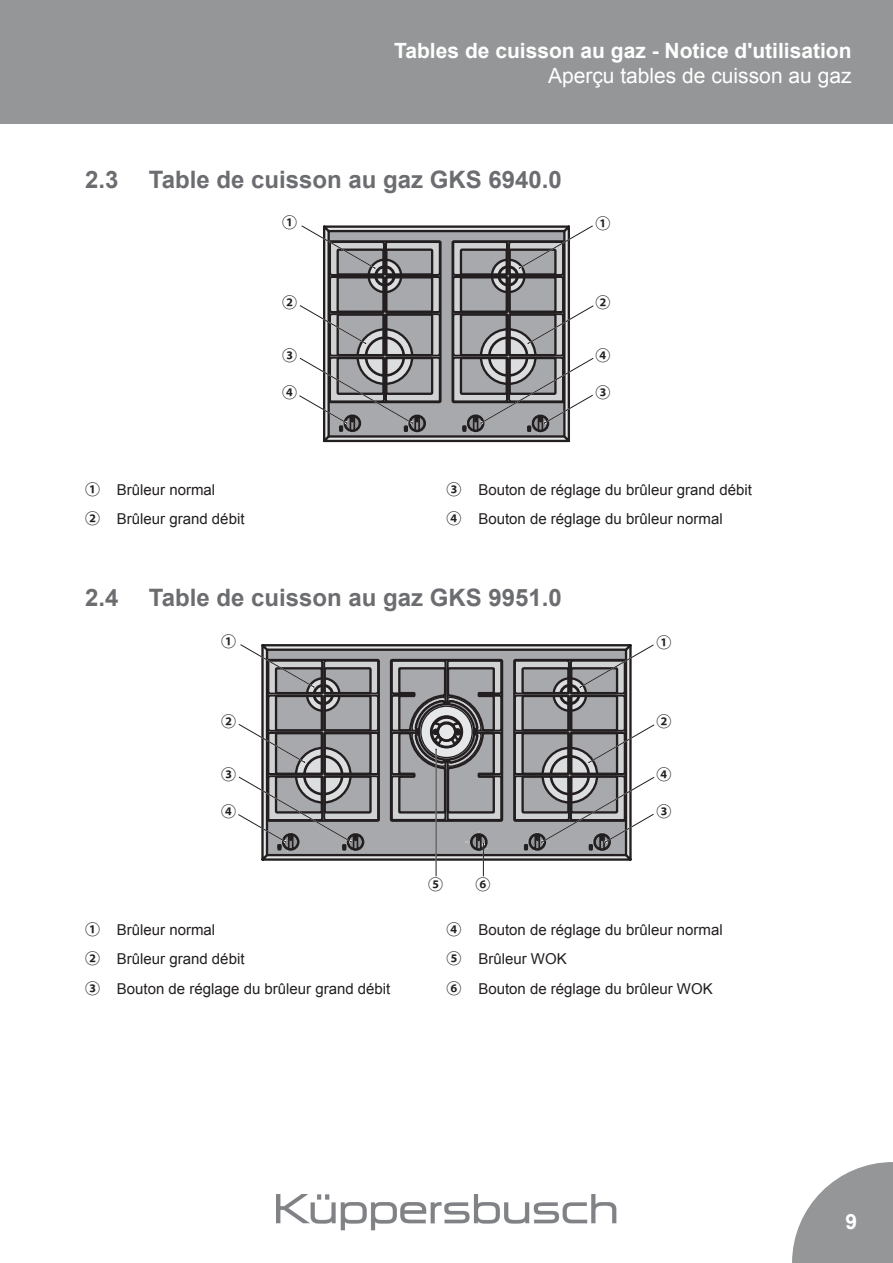
<style>
.page{position:relative;width:893px;height:1263px;background:#fff}
.page>*{position:absolute;margin:0;border:0;box-sizing:border-box;transform-origin:0 0}
.t1{font:700 24px "Arial";color:#6c6d70}
.t2{font:700 21px "Arial";color:#fff}
.t3{font:21px "Arial";color:#fff}
.t4{font:15px/29.5px "Arial";color:#231f20}
.t5{font:700 15px "Adobe Gothic Std";color:#231f20}
.s1{font-family:"Adobe Gothic Std";font-weight:700}
</style>
<div class="page">
<svg style="left:792px;top:1162px;width:101px;height:101px"></svg>
<div style="left:0;top:0;width:893px;height:124px;background:#949697"></div>
<img style="left:277px;top:1194px;width:339px;height:36px">
<div style="left:327px;top:230px;width:239px;height:208px;background:#a8a9ad;border:2px solid #231f20"></div>
<svg style="left:261px;top:644px;width:371px;height:217px;background:#7c7a7c"></svg>
<div style="left:266px;top:648px;width:361px;height:208px;background:#a8a9ad;border:2px solid #231f20"></div>
<svg style="left:299px;top:225px;width:144px;height:209px"></svg>
<svg style="left:450px;top:225px;width:144px;height:209px"></svg>
<svg style="left:238px;top:644px;width:143px;height:209px"></svg>
<svg style="left:512px;top:644px;width:143px;height:209px"></svg>
<hr style="left:436px;top:749px;width:1px;height:127px;background:#231f20">
<svg style="left:389px;top:658px;width:115px;height:165px"></svg>
<hr style="left:483px;top:843px;width:1px;height:33px;background:#231f20">
<svg style="left:465px;top:831px;width:23px;height:22px"></svg>
<h2 class="t2" style="left:394px;top:36px;width:459px">Tables de cuisson au gaz - Notice d'utilisation</h2>
<h2 class="t3" style="left:548px;top:61px;width:305px">Aperçu tables de cuisson au gaz</h2>
<h1 class="t1" style="left:85px;top:162px;width:35px">2.3</h1>
<h1 class="t1" style="left:149px;top:162px;width:415px">Table de cuisson au gaz GKS 6940.0</h1>
<p class="t5" style="left:282px;top:214px;width:16px">①</p>
<p class="t5" style="left:596px;top:214px;width:16px">①</p>
<p class="t5" style="left:282px;top:294px;width:16px">②</p>
<p class="t5" style="left:282px;top:346px;width:16px">③</p>
<p class="t5" style="left:282px;top:384px;width:16px">④</p>
<p class="t5" style="left:596px;top:294px;width:16px">②</p>
<p class="t5" style="left:596px;top:346px;width:16px">④</p>
<p class="t5" style="left:596px;top:384px;width:16px">③</p>
<p class="t4" style="left:85px;top:474px;width:161px"><span class="s1">①</span> Brûleur normal<br><span class="s1">②</span> Brûleur grand débit</p>
<p class="t4" style="left:446px;top:474px;width:307px"><span class="s1">③</span> Bouton de réglage du brûleur grand débit<br><span class="s1">④</span> Bouton de réglage du brûleur normal</p>
<h1 class="t1" style="left:85px;top:581px;width:35px">2.4</h1>
<h1 class="t1" style="left:149px;top:581px;width:415px">Table de cuisson au gaz GKS 9951.0</h1>
<p class="t5" style="left:221px;top:633px;width:16px">①</p>
<p class="t5" style="left:656px;top:633px;width:16px">①</p>
<p class="t5" style="left:221px;top:712px;width:16px">②</p>
<p class="t5" style="left:221px;top:765px;width:16px">③</p>
<p class="t5" style="left:221px;top:803px;width:16px">④</p>
<p class="t5" style="left:428px;top:876px;width:16px">⑤</p>
<p class="t5" style="left:476px;top:876px;width:16px">⑥</p>
<p class="t5" style="left:656px;top:713px;width:16px">②</p>
<p class="t5" style="left:656px;top:765px;width:16px">④</p>
<p class="t5" style="left:656px;top:803px;width:16px">③</p>
<p class="t4" style="left:85px;top:915px;width:307px"><span class="s1">①</span> Brûleur normal<br><span class="s1">②</span> Brûleur grand débit<br><span class="s1">③</span> Bouton de réglage du brûleur grand débit</p>
<p class="t4" style="left:446px;top:915px;width:278px"><span class="s1">④</span> Bouton de réglage du brûleur normal<br><span class="s1">⑤</span> Brûleur WOK<br><span class="s1">⑥</span> Bouton de réglage du brûleur WOK</p>
<h2 class="t2" style="left:845px;top:1206px;width:13px">9</h2>
</div>
